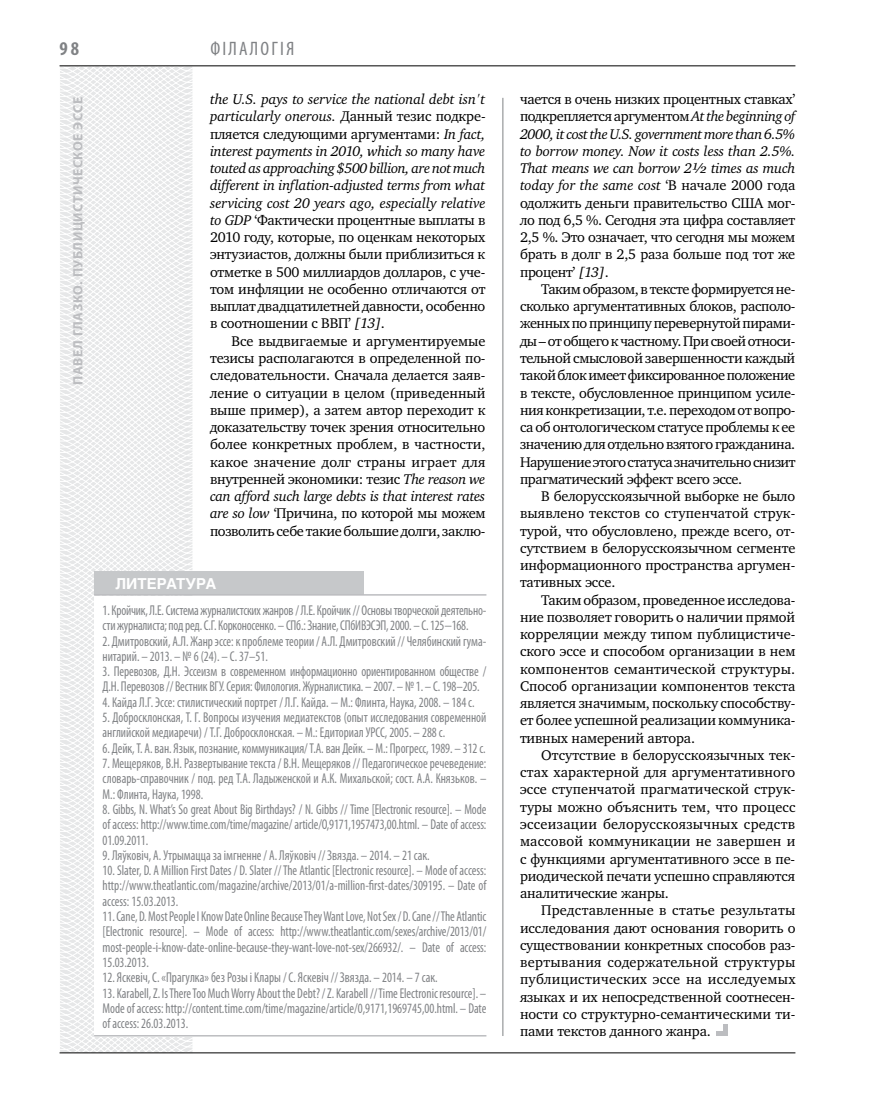
<style>
.page{position:relative;width:872px;height:1106px;background:#fff}
.page>*{position:absolute;margin:0;border:0;box-sizing:border-box;transform-origin:0 0}
.t1{font:condensed 19.5px "Myriad Pro";color:#808285}
.t2{font:700 condensed 19.5px "Myriad Pro";color:#808285}
.t3{font:700 15px "Helios";color:#fff}
.t4{font:14.4px/17.2px "Charter C";letter-spacing:-.01em;color:#000;text-align:justify}
.t5{font:condensed 14.25px/15.3px "Myriad Pro";letter-spacing:-.005em;color:#808285;text-align:justify;scale:.9 1}
.t6{font:700 13.5px "Myriad Pro";letter-spacing:.04em;color:#bcbdc0}
.s1{font-style:italic}
.s2{font-family:"Georgia";font-style:italic}
</style>
<div class="page">
<svg style="left:59px;top:65px;width:192px;height:989px"></svg>
<hr style="left:502px;top:98px;width:1px;height:938px;background:#808285">
<hr style="left:60px;top:1052px;width:735px;height:1px;background:#000">
<hr style="left:60px;top:65px;width:735px;height:1px;background:#000">
<div style="left:94px;top:571px;width:269px;height:23px;background:#c6c8ca"></div>
<div style="left:94px;top:595px;width:392px;height:441px;background:#fff"></div>
<hr style="left:94px;top:1035px;width:392px;height:1px;background:#bcbdc0">
<hr style="left:94px;top:594px;width:392px;height:1px;background:#bcbdc0">
<hr style="left:723px;top:1024px;width:4px;height:12px;background:#bcbdc0">
<div style="left:716px;top:1031px;width:11px;height:5px;background:#bcbdc0"></div>
<h1 class="t2" style="left:60px;top:37px;width:21px">98</h1>
<p class="t6" style="left:69px;top:385px;width:289px;rotate:-90deg">Павел Глазко. Публицистическое эссе</p>
<h1 class="t1" style="left:210px;top:37px;width:30px">Філалог</h1>
<h1 class="t1" style="left:280px;top:37px;width:15px">ія</h1>
<p class="t4" style="left:210px;top:91px;width:277px"><span class="s1">the U.S. pays to service the national debt isn't particularly onerous.</span> Данный тезис подкре&shy;пляется следующими аргументами: <span class="s1">In fact, interest payments in 2010, which so many have touted as approaching $500 billion, are not much different in inflation-adjusted terms from what servicing cost 20 years ago, especially relative to GDP</span> ‘Фактически процентные выплаты в 2010 году, которые, по оценкам некоторых энтузиастов, должны были приблизиться к отметке в 500 миллиардов долларов, с уче&shy;том инфляции не особенно отличаются от выплат двадцатилетней давности, особенно в соотношении с ВВП’ <span class="s1">[13]</span>.</p>
<p class="t4" style="left:210px;top:332px;width:277px;text-indent:21px">Все выдвигаемые и аргументируемые тезисы располагаются в определенной по&shy;следовательности. Сначала делается заяв&shy;ление о ситуации в целом (приведенный выше пример), а затем автор переходит к доказательству точек зрения относительно более конкретных проблем, в частности, какое значение долг страны играет для внутренней экономики: тезис <span class="s1">The reason we can afford such large debts is that interest rates are so low</span> ‘Причина, по которой мы можем позволить себе такие большие долги, заклю-</p>
<p class="t3" style="left:115px;top:575px;width:103px">литература</p>
<p class="t5" style="left:103px;top:602px;width:428px">1. Кройчик, Л.Е. Система журналистских жанров / Л.Е. Кройчик // Основы творческой деятельно&shy;сти журналиста; под ред. С.Г. Корконосенко. – СПб.: Знание,СПбИВЭСЭП, 2000. – С. 125−168.</p>
<p class="t5" style="left:103px;top:633px;width:428px">2. Дмитровский, А.Л. Жанр эссе: к проблеме теории / А.Л. Дмитровский // Челябинский гума&shy;нитарий. – 2013. – № 6 (24). – С. 37–51.</p>
<p class="t5" style="left:103px;top:663px;width:428px">3. Перевозов, Д.Н. Эссеизм в современном информационно ориентированном обществе /<br>Д.Н. Перевозов // Вестник ВГУ. Серия: Филология. Журналистика. – 2007. – № 1. – С. 198–205.</p>
<p class="t5" style="left:103px;top:694px;width:415px">4. Кайда Л.Г. Эссе: стилистический портрет / Л.Г. Кайда. − М.: Флинта, Наука, 2008. – 184 с.</p>
<p class="t5" style="left:103px;top:709px;width:428px">5. Добросклонская, Т. Г. Вопросы изучения медиатекстов (опыт исследования современной английской медиаречи) / Т.Г. Добросклонская. – М.: Едиториал УРСС, 2005. – 288 с.</p>
<p class="t5" style="left:103px;top:740px;width:427px">6. Дейк, Т. А. ван. Язык, познание, коммуникация/ Т.А. ван Дейк. – М.: Прогресс, 1989. – 312 с.</p>
<p class="t5" style="left:103px;top:755px;width:428px">7. Мещеряков, В.Н. Развертывание текста / В.Н. Мещеряков // Педагогическое речеведение: словарь-справочник / под. ред Т.А. Ладыженской и А.К. Михальской; сост. А.А. Князьков. – М.: Флинта, Наука, 1998.</p>
<p class="t5" style="left:103px;top:801px;width:428px">8. Gibbs, N. What’s So great About Big Birthdays? / N. Gibbs // Time [Electronic resource]. – Mode of access: http://www.time.com/time/magazine/ article/O,9171,1957473,00.html. – Date of access:<br>01.09.2011.</p>
<p class="t5" style="left:103px;top:847px;width:365px">9. Ляўковіч, А. Утрымацца за імгненне / А. Ляўковіч // Звязда. – 2014. – 21 сак.</p>
<p class="t5" style="left:103px;top:862px;width:428px">10. Slater, D. A Million First Dates / D. Slater // The Atlantic [Electronic resource]. – Mode of access: http://www.theatlantic.com/magazine/archive/2013/01/a-million-first-dates/309195. – Date of access: 15.03.2013.</p>
<p class="t5" style="left:103px;top:908px;width:428px">11. Cane, D. Most People I Know Date Online Because They Want Love, Not Sex / D. Cane // The Atlantic [Electronic resource]. – Mode of access: http://www.theatlantic.com/sexes/archive/2013/01/ most-people-i-know-date-online-because-they-want-love-not-sex/266932/. – Date of access:<br>15.03.2013.</p>
<p class="t5" style="left:103px;top:969px;width:374px">12. Яскевіч, С. «Прагулка» без Розы і Клары / С. Яскевіч // Звязда. – 2014. – 7 сак.</p>
<p class="t5" style="left:103px;top:985px;width:428px">13. Karabell, Z. Is There Too Much Worry About the Debt? / Z. Karabell // Time Electronic resource]. – Mode of access: http://content.time.com/time/magazine/article/0,9171,1969745,00.html. – Date of access: 26.03.2013.</p>
<p class="t4" style="left:520px;top:91px;width:277px">чается в очень низких процентных ставках’ подкрепляется аргументом <span class="s1">At the beginning of 2000, it cost the U.S. government more than 6.5% to borrow money. Now it costs less than 2.5%.<br>That means we can borrow 2</span><span class="s2">½</span> <span class="s1">times as much today for the same cost</span> ‘В начале 2000 года одолжить деньги правительство США мог&shy;ло под 6,5 %. Сегодня эта цифра составляет 2,5 %. Это означает, что сегодня мы можем брать в долг в 2,5 раза больше под тот же процент’ <span class="s1">[13]</span>.</p>
<p class="t4" style="left:520px;top:280px;width:277px;text-indent:21px">Таким образом, в тексте формируется не&shy;сколько аргументативных блоков, располо&shy;женных по принципу перевернутой пирами&shy;ды – от общего к частному. При своей относи&shy;тельной смысловой завершенности каждый такой блок имеет фиксированное положение в тексте, обусловленное принципом усиле&shy;ния конкретизации, т.е. переходом от вопро&shy;са об онтологическом статусе проблемы к ее значению для отдельно взятого гражданина.<br>Нарушение этого статуса значительно снизит прагматический эффект всего эссе.</p>
<p class="t4" style="left:520px;top:488px;width:277px;text-indent:21px">В белорусскоязычной выборке не было выявлено текстов со ступенчатой струк&shy;турой, что обусловлено, прежде всего, от&shy;сутствием в белорусскоязычном сегменте информационного пространства аргумен&shy;тативных эссе.</p>
<p class="t4" style="left:520px;top:591px;width:277px;text-indent:21px">Таким образом, проведенное исследова&shy;ние позволяет говорить о наличии прямой корреляции между типом публицистиче&shy;ского эссе и способом организации в нем компонентов семантической структуры.<br>Способ организации компонентов текста является значимым, поскольку способству&shy;ет более успешной реализации коммуника&shy;тивных намерений автора.</p>
<p class="t4" style="left:520px;top:746px;width:277px;text-indent:21px">Отсутствие в белорусскоязычных тек&shy;стах характерной для аргументативного эссе ступенчатой прагматической струк&shy;туры можно объяснить тем, что процесс эссеизации белорусскоязычных средств массовой коммуникации не завершен и с функциями аргументативного эссе в пе&shy;риодической печати успешно справляются аналитические жанры.</p>
<p class="t4" style="left:520px;top:902px;width:277px;text-indent:21px">Представленные в статье результаты исследования дают основания говорить о существовании конкретных способов раз&shy;вертывания содержательной структуры публицистических эссе на исследуемых языках и их непосредственной соотнесен&shy;ности со структурно-семантическими ти&shy;пами текстов данного жанра.</p>
</div>
